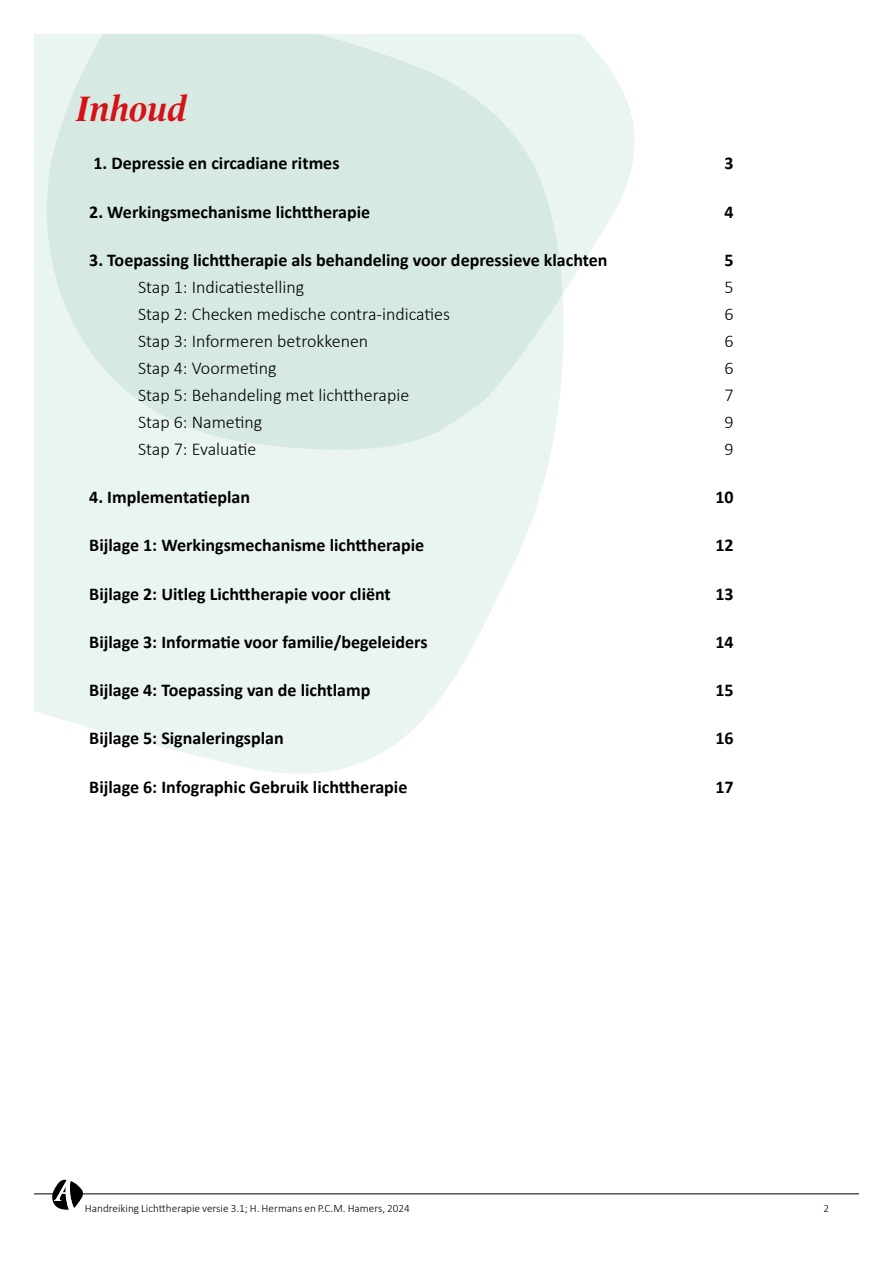
<style>
.page{position:relative;width:893px;height:1263px;background:#fff}
.page>*{position:absolute;margin:0;border:0;box-sizing:border-box;transform-origin:0 0}
.t1{font:italic 700 36px "Le Monde Livre Std";color:#d51317}
.t2{font:700 18px "Calibri";color:#000}
.t3{font:300 18px "Calibri";color:#000}
.t4{font:300 11.25px "Calibri";color:#000}
</style>
<div class="page">
<hr style="left:34px;top:1193px;width:825px;height:1px;background:#000">
<svg style="left:52px;top:1180px;width:31px;height:30px"></svg>
<svg style="left:576px;top:34px;width:59px;height:239px;fill:#eaf5f1"></svg>
<svg style="left:34px;top:34px;width:542px;height:740px;background:#e3f1ec"></svg>
<h1 class="t1" style="left:77px;top:88px;width:112px">Inhoud</h1>
<p class="t2" style="left:93px;top:151px;width:248px">1. Depressie en circadiane ritmes</p>
<p class="t2" style="left:724px;top:151px;width:11px">3</p>
<p class="t2" style="left:89px;top:199px;width:282px">2. Werkingsmechanisme lichttherapie</p>
<p class="t2" style="left:724px;top:199px;width:11px">4</p>
<p class="t2" style="left:89px;top:247px;width:520px">3. Toepassing lichttherapie als behandeling voor depressieve klachten</p>
<p class="t2" style="left:724px;top:247px;width:11px">5</p>
<p class="t3" style="left:138px;top:276px;width:168px">Stap 1: Indicatiestelling</p>
<p class="t3" style="left:724px;top:276px;width:11px">5</p>
<p class="t3" style="left:138px;top:303px;width:314px">Stap 2: Checken medische contra-indicaties</p>
<p class="t3" style="left:724px;top:303px;width:11px">6</p>
<p class="t3" style="left:138px;top:330px;width:232px">Stap 3: Informeren betrokkenen</p>
<p class="t3" style="left:724px;top:330px;width:11px">6</p>
<p class="t3" style="left:138px;top:357px;width:140px">Stap 4: Voormeting</p>
<p class="t3" style="left:724px;top:357px;width:11px">6</p>
<p class="t3" style="left:138px;top:384px;width:273px">Stap 5: Behandeling met lichttherapie</p>
<p class="t3" style="left:724px;top:384px;width:11px">7</p>
<p class="t3" style="left:138px;top:411px;width:126px">Stap 6: Nameting</p>
<p class="t3" style="left:724px;top:411px;width:11px">9</p>
<p class="t3" style="left:138px;top:438px;width:120px">Stap 7: Evaluatie</p>
<p class="t3" style="left:724px;top:438px;width:11px">9</p>
<p class="t2" style="left:89px;top:484px;width:162px">4. Implementatieplan</p>
<p class="t2" style="left:715px;top:484px;width:20px">10</p>
<p class="t2" style="left:89px;top:533px;width:336px">Bijlage 1: Werkingsmechanisme lichttherapie</p>
<p class="t2" style="left:715px;top:533px;width:20px">12</p>
<p class="t2" style="left:89px;top:581px;width:303px">Bijlage 2: Uitleg Lichttherapie voor cliënt</p>
<p class="t2" style="left:715px;top:581px;width:20px">13</p>
<p class="t2" style="left:89px;top:629px;width:340px">Bijlage 3: Informatie voor familie/begeleiders</p>
<p class="t2" style="left:715px;top:629px;width:20px">14</p>
<p class="t2" style="left:89px;top:677px;width:283px">Bijlage 4: Toepassing van de lichtlamp</p>
<p class="t2" style="left:715px;top:677px;width:20px">15</p>
<p class="t2" style="left:89px;top:726px;width:196px">Bijlage 5: Signaleringsplan</p>
<p class="t2" style="left:715px;top:726px;width:20px">16</p>
<p class="t2" style="left:89px;top:774px;width:320px">Bijlage 6: Infographic Gebruik lichttherapie</p>
<p class="t2" style="left:715px;top:774px;width:20px">17</p>
<p class="t4" style="left:85px;top:1201px;width:327px">Handreiking Lichttherapie versie 3.1; H. Hermans en P.C.M. Hamers, 2024</p>
<p class="t4" style="left:823px;top:1201px;width:7px">2</p>
</div>
